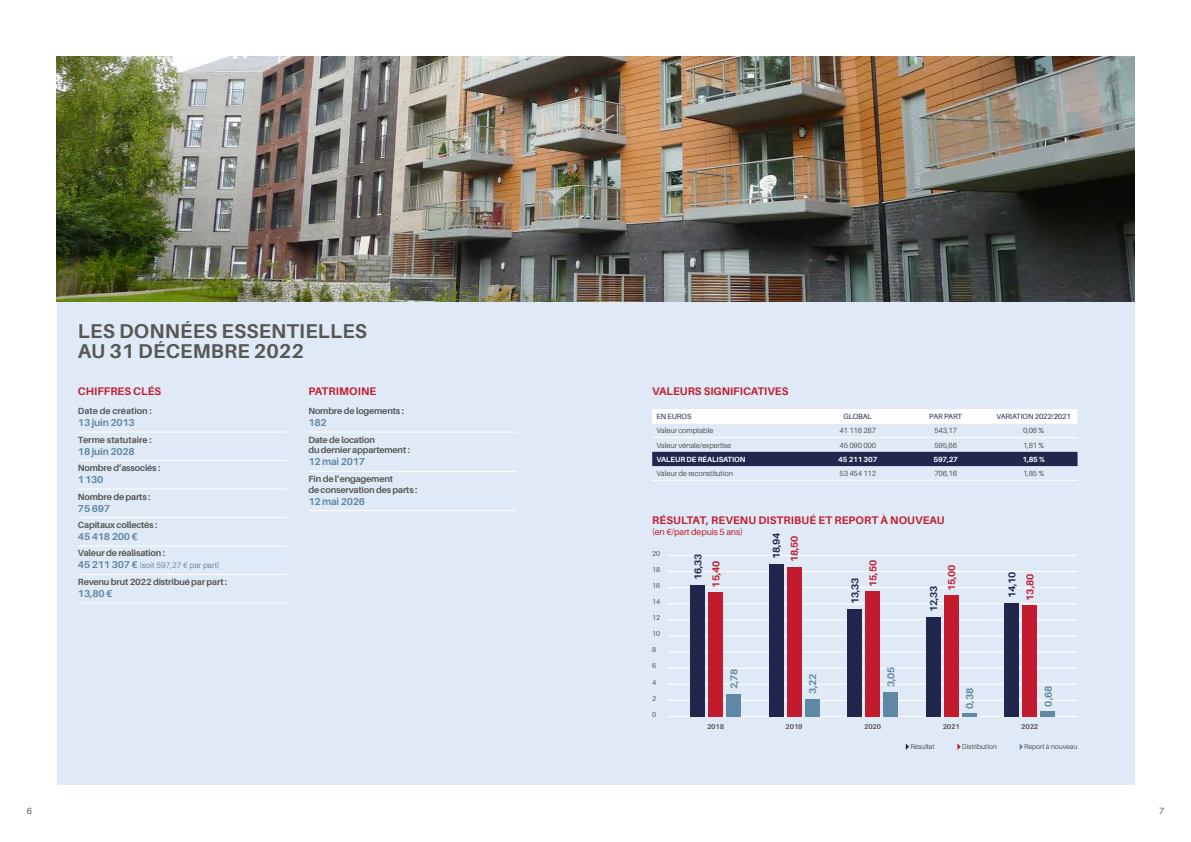
<style>
.page{position:relative;width:1191px;height:842px;background:#fff}
.page>*{position:absolute;margin:0;border:0;box-sizing:border-box;transform-origin:0 0}
.t1{font:700 20px/20px "Aileron";letter-spacing:.01em;color:#575756}
.t2{font:700 11px "Aileron";letter-spacing:.005em;color:#c21b2d}
.t3{font:700 10px "Aileron";letter-spacing:-.02em;color:#5f88a4}
.t4{font:700 10px "Aileron";letter-spacing:-.02em;color:#21264d}
.t5{font:700 10px "Aileron";letter-spacing:-.02em;color:#c21b2d}
.t6{font:700 9px/10.8px "Aileron";letter-spacing:-.02em;color:#575756}
.t7{font:700 9px "Aileron";color:#575756}
.t8{font:9px "Aileron";letter-spacing:-.02em;color:#c21b2d}
.t9{font:9px "Aileron";color:#575756}
.t10{font:8px "Aileron";color:#5f88a4}
.t11{font:7.5px "Aileron";letter-spacing:-.02em;color:#575756}
.t12{font:7.5px "Aileron";letter-spacing:-.01em;color:#21264d}
.t13{font:700 7.5px "Aileron";letter-spacing:-.01em;color:#fff}
.t14{font:7px "Aileron";letter-spacing:-.02em;color:#575756}
.t15{font:700 7px "Aileron";letter-spacing:-.02em;color:#575756}
.s1{font-weight:700;font-size:10px}
</style>
<div class="page">
<div style="left:57px;top:57px;width:1077px;height:728px;background:#e0eaf6"></div>
<img style="left:57px;top:57px;width:1077px;height:245px">
<hr style="left:78px;top:432px;width:208px;height:1px;background:#fff">
<hr style="left:78px;top:460px;width:208px;height:1px;background:#fff">
<hr style="left:78px;top:489px;width:208px;height:1px;background:#fff">
<hr style="left:78px;top:517px;width:208px;height:1px;background:#fff">
<hr style="left:78px;top:546px;width:208px;height:1px;background:#fff">
<hr style="left:78px;top:574px;width:208px;height:1px;background:#fff">
<hr style="left:78px;top:603px;width:208px;height:1px;background:#fff">
<hr style="left:308px;top:432px;width:209px;height:1px;background:#fff">
<hr style="left:308px;top:471px;width:209px;height:1px;background:#fff">
<hr style="left:308px;top:510px;width:209px;height:1px;background:#fff">
<div style="left:652px;top:409px;width:425px;height:14px;background:#fff"></div>
<div style="left:652px;top:452px;width:425px;height:14px;background:#21264d"></div>
<hr style="left:652px;top:423px;width:162px;height:1px;background:#fff">
<hr style="left:814px;top:423px;width:87px;height:1px;background:#fff">
<hr style="left:901px;top:423px;width:88px;height:1px;background:#fff">
<hr style="left:989px;top:423px;width:88px;height:1px;background:#fff">
<hr style="left:652px;top:437px;width:162px;height:1px;background:#fff">
<hr style="left:814px;top:437px;width:87px;height:1px;background:#fff">
<hr style="left:901px;top:437px;width:88px;height:1px;background:#fff">
<hr style="left:989px;top:437px;width:88px;height:1px;background:#fff">
<hr style="left:652px;top:480px;width:162px;height:1px;background:#fff">
<hr style="left:814px;top:480px;width:87px;height:1px;background:#fff">
<hr style="left:901px;top:480px;width:88px;height:1px;background:#fff">
<hr style="left:989px;top:480px;width:88px;height:1px;background:#fff">
<svg style="left:905px;top:743px;width:4px;height:7px"></svg>
<svg style="left:1019px;top:743px;width:4px;height:7px"></svg>
<svg style="left:957px;top:743px;width:3px;height:7px"></svg>
<hr style="left:668px;top:700px;width:409px;height:1px;background:#fff">
<hr style="left:668px;top:716px;width:409px;height:1px;background:#fff">
<hr style="left:668px;top:668px;width:409px;height:1px;background:#fff">
<hr style="left:668px;top:684px;width:409px;height:1px;background:#fff">
<hr style="left:668px;top:636px;width:409px;height:1px;background:#fff">
<hr style="left:668px;top:652px;width:409px;height:1px;background:#fff">
<hr style="left:668px;top:603px;width:409px;height:1px;background:#fff">
<hr style="left:668px;top:619px;width:409px;height:1px;background:#fff">
<hr style="left:668px;top:571px;width:409px;height:1px;background:#fff">
<hr style="left:668px;top:587px;width:409px;height:1px;background:#fff">
<hr style="left:668px;top:555px;width:409px;height:1px;background:#fff">
<hr style="left:962px;top:714px;width:14px;height:3px;background:#5f88a4">
<div style="left:944px;top:596px;width:14px;height:121px;background:#c21b2d"></div>
<div style="left:926px;top:617px;width:14px;height:100px;background:#21264d"></div>
<div style="left:805px;top:699px;width:14px;height:18px;background:#5f88a4"></div>
<div style="left:787px;top:567px;width:14px;height:150px;background:#c21b2d"></div>
<div style="left:769px;top:564px;width:14px;height:153px;background:#21264d"></div>
<div style="left:726px;top:694px;width:14px;height:23px;background:#5f88a4"></div>
<div style="left:708px;top:592px;width:14px;height:125px;background:#c21b2d"></div>
<div style="left:690px;top:585px;width:14px;height:132px;background:#21264d"></div>
<div style="left:883px;top:692px;width:15px;height:25px;background:#5f88a4"></div>
<div style="left:865px;top:592px;width:14px;height:125px;background:#c21b2d"></div>
<div style="left:847px;top:609px;width:14px;height:108px;background:#21264d"></div>
<div style="left:1040px;top:711px;width:15px;height:6px;background:#5f88a4"></div>
<div style="left:1022px;top:605px;width:14px;height:112px;background:#c21b2d"></div>
<div style="left:1004px;top:603px;width:14px;height:114px;background:#21264d"></div>
<h1 class="t1" style="left:78px;top:321px;width:291px">LES DONNÉES ESSENTIELLES<br>AU 31 DÉCEMBRE 2022</h1>
<p class="t2" style="left:78px;top:385px;width:85px">CHIFFRES CLÉS</p>
<p class="t7" style="left:78px;top:406px;width:75px">Date de création :</p>
<p class="t3" style="left:78px;top:417px;width:58px">13 juin 2013</p>
<p class="t7" style="left:78px;top:434px;width:75px">Terme statutaire :</p>
<p class="t3" style="left:78px;top:445px;width:58px">18 juin 2028</p>
<p class="t6" style="left:78px;top:463px;width:84px">Nombre d’associés :</p>
<p class="t3" style="left:78px;top:474px;width:27px">1130</p>
<p class="t6" style="left:78px;top:491px;width:74px">Nombre de parts :</p>
<p class="t3" style="left:78px;top:502px;width:34px">75 697</p>
<p class="t6" style="left:78px;top:519px;width:81px">Capitaux collectés :</p>
<p class="t3" style="left:78px;top:531px;width:61px">45 418 200 €</p>
<p class="t6" style="left:78px;top:548px;width:88px">Valeur de réalisation :</p>
<p class="t10" style="left:78px;top:561px;width:143px"><span class="s1">45 211 307 €</span> (soit 597,27 € par part)</p>
<p class="t6" style="left:78px;top:576px;width:151px">Revenu brut 2022 distribué par part :</p>
<p class="t3" style="left:78px;top:588px;width:36px">13,80 €</p>
<p class="t2" style="left:308px;top:385px;width:69px">PATRIMOINE</p>
<p class="t6" style="left:308px;top:406px;width:97px">Nombre de logements :</p>
<p class="t3" style="left:308px;top:417px;width:20px">182</p>
<p class="t6" style="left:308px;top:434px;width:103px">Date de location<br>du dernier appartement :</p>
<p class="t3" style="left:308px;top:456px;width:58px">12 mai 2017</p>
<p class="t6" style="left:308px;top:473px;width:111px">Fin de l’engagement<br>de conservation des parts :</p>
<p class="t3" style="left:308px;top:496px;width:58px">12 mai 2026</p>
<p class="t2" style="left:652px;top:385px;width:138px">VALEURS SIGNIFICATIVES</p>
<p class="t12" style="left:656px;top:412px;width:36px">EN EUROS</p>
<p class="t12" style="left:843px;top:412px;width:30px">GLOBAL</p>
<p class="t12" style="left:929px;top:412px;width:34px">PAR PART</p>
<p class="t12" style="left:996px;top:412px;width:76px">VARIATION 2022/2021</p>
<p class="t11" style="left:656px;top:427px;width:59px">Valeur comptable</p>
<p class="t11" style="left:839px;top:427px;width:38px">41 116 287</p>
<p class="t11" style="left:934px;top:427px;width:24px">543,17</p>
<p class="t11" style="left:1023px;top:427px;width:23px">0,06 %</p>
<p class="t11" style="left:656px;top:441px;width:76px">Valeur vénale/expertise</p>
<p class="t11" style="left:839px;top:441px;width:38px">45 090 000</p>
<p class="t11" style="left:934px;top:441px;width:24px">595,66</p>
<p class="t11" style="left:1023px;top:441px;width:23px">1,81 %</p>
<p class="t13" style="left:656px;top:455px;width:91px">VALEUR DE RÉALISATION</p>
<p class="t13" style="left:838px;top:455px;width:41px">45 211 307</p>
<p class="t13" style="left:933px;top:455px;width:26px">597,27</p>
<p class="t13" style="left:1022px;top:455px;width:24px">1,85 %</p>
<p class="t11" style="left:656px;top:469px;width:78px">Valeur de reconstitution</p>
<p class="t11" style="left:839px;top:469px;width:38px">53 454 112</p>
<p class="t11" style="left:934px;top:469px;width:24px">706,16</p>
<p class="t11" style="left:1023px;top:469px;width:23px">1,85 %</p>
<p class="t2" style="left:652px;top:514px;width:294px">RÉSULTAT, REVENU DISTRIBUÉ ET REPORT À NOUVEAU</p>
<p class="t8" style="left:652px;top:527px;width:92px">(en €/part depuis 5 ans)</p>
<p class="t4" style="left:771px;top:559px;width:28px;rotate:-90deg">18,94</p>
<p class="t5" style="left:789px;top:562px;width:28px;rotate:-90deg">18,50</p>
<p class="t14" style="left:652px;top:549px;width:9px">20</p>
<p class="t4" style="left:692px;top:580px;width:28px;rotate:-90deg">16,33</p>
<p class="t5" style="left:710px;top:587px;width:28px;rotate:-90deg">15,40</p>
<p class="t5" style="left:867px;top:587px;width:28px;rotate:-90deg">15,50</p>
<p class="t5" style="left:946px;top:591px;width:28px;rotate:-90deg">15,00</p>
<p class="t14" style="left:652px;top:565px;width:9px">18</p>
<p class="t4" style="left:849px;top:604px;width:28px;rotate:-90deg">13,33</p>
<p class="t14" style="left:652px;top:581px;width:9px">16</p>
<p class="t14" style="left:652px;top:598px;width:9px">14</p>
<p class="t4" style="left:928px;top:612px;width:28px;rotate:-90deg">12,33</p>
<p class="t14" style="left:652px;top:614px;width:9px">12</p>
<p class="t14" style="left:652px;top:646px;width:6px">8</p>
<p class="t14" style="left:652px;top:678px;width:6px">4</p>
<p class="t14" style="left:652px;top:630px;width:9px">10</p>
<p class="t14" style="left:652px;top:662px;width:6px">6</p>
<p class="t14" style="left:652px;top:694px;width:6px">2</p>
<p class="t14" style="left:652px;top:710px;width:6px">0</p>
<p class="t3" style="left:728px;top:689px;width:22px;rotate:-90deg">2,78</p>
<p class="t3" style="left:807px;top:694px;width:22px;rotate:-90deg">3,22</p>
<p class="t3" style="left:885px;top:687px;width:22px;rotate:-90deg">3,05</p>
<p class="t3" style="left:964px;top:708px;width:22px;rotate:-90deg">0,38</p>
<p class="t4" style="left:1006px;top:598px;width:28px;rotate:-90deg">14,10</p>
<p class="t5" style="left:1024px;top:600px;width:28px;rotate:-90deg">13,80</p>
<p class="t3" style="left:1042px;top:706px;width:22px;rotate:-90deg">0,68</p>
<p class="t15" style="left:707px;top:723px;width:19px">2018</p>
<p class="t15" style="left:785px;top:723px;width:19px">2019</p>
<p class="t15" style="left:864px;top:723px;width:19px">2020</p>
<p class="t15" style="left:942px;top:723px;width:19px">2021</p>
<p class="t15" style="left:1021px;top:723px;width:19px">2022</p>
<p class="t14" style="left:910px;top:743px;width:26px">Résultat</p>
<p class="t14" style="left:962px;top:743px;width:36px">Distribution</p>
<p class="t14" style="left:1024px;top:743px;width:55px">Report à nouveau</p>
<p class="t9" style="left:27px;top:806px;width:7px">6</p>
<p class="t9" style="left:1159px;top:806px;width:7px">7</p>
</div>
